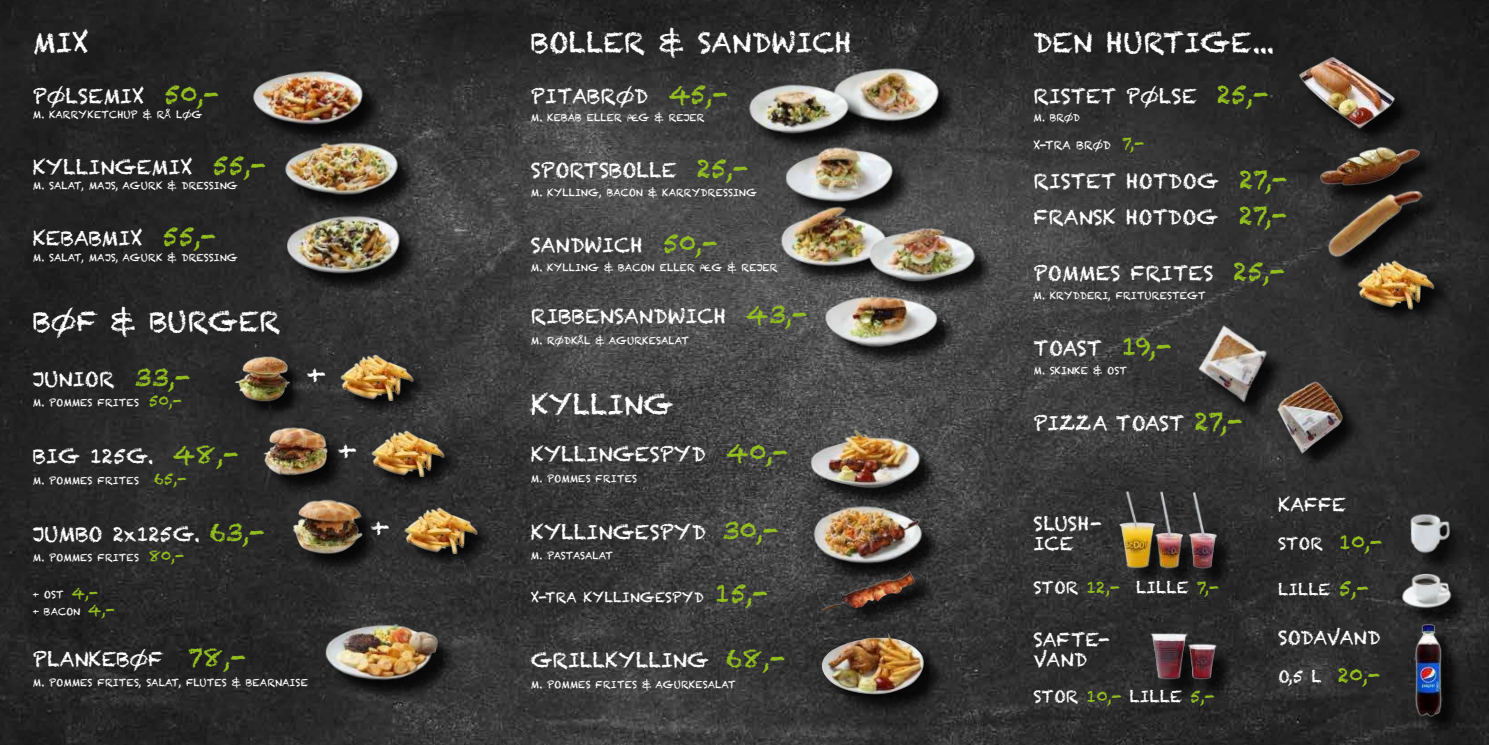
<style>
.page{position:relative;width:1489px;height:745px;background:#fff}
.page>*{position:absolute;margin:0;border:0;box-sizing:border-box;transform-origin:0 0}
.t1{font:30px "Chalkduster";color:#fff}
.t2{font:27.5px "Chalkduster";color:#fff}
.t3{font:25px "Chalkduster";color:#95c11f}
.t4{font:20px/36.4px "Chalkduster";color:#fff}
.t5{font:18.75px/20px "Chalkduster";color:#fff}
.t6{font:16.25px "Chalkduster";color:#fff}
.t7{font:13.75px "Chalkduster";color:#fff}
.t8{font:11.25px "Chalkduster";color:#fff}
.t9{font:10px/16.8px "Chalkduster";color:#fff}
.t10{font:10px "Chalkduster";letter-spacing:-.02em;color:#fff}
.s1{font-size:25px;color:#95c11f}
.s2{font-size:15px;color:#95c11f}
.s3{font-size:16.25px;color:#95c11f}
.s4{color:#95c11f}
.s5{font-size:20px;color:#95c11f}
</style>
<div class="page">
<img style="left:0;top:0;width:1488px;height:744px">
<div style="left:1360px;top:264px;width:91px;height:62px;background:#000;opacity:.75"></div>
<div style="left:1354px;top:257px;width:96px;height:52px;background:#000;opacity:.35"></div>
<img style="left:1354px;top:277px;width:83px;height:32px">
<div style="left:1303px;top:60px;width:110px;height:87px;background:#000;opacity:.75"></div>
<div style="left:1296px;top:53px;width:103px;height:79px;background:#000;opacity:.35"></div>
<img style="left:1294px;top:54px;width:105px;height:77px">
<div style="left:1324px;top:150px;width:115px;height:54px;background:#222"></div>
<img style="left:1315px;top:145px;width:109px;height:41px">
<div style="left:1331px;top:194px;width:110px;height:83px;background:#000;opacity:.75"></div>
<svg style="left:1323px;top:273px;width:101px;height:2px"></svg>
<img style="left:1318px;top:171px;width:106px;height:102px">
<div style="left:1280px;top:385px;width:81px;height:87px;background:#000;opacity:.75"></div>
<div style="left:1274px;top:378px;width:71px;height:80px;background:#000;opacity:.35"></div>
<img style="left:1274px;top:378px;width:71px;height:78px">
<div style="left:1193px;top:323px;width:96px;height:101px;background:#000;opacity:.35"></div>
<img style="left:1180px;top:309px;width:105px;height:110px">
<img style="left:246px;top:64px;width:121px;height:66px">
<div style="left:288px;top:146px;width:130px;height:69px;background:#000;opacity:.75"></div>
<div style="left:290px;top:219px;width:130px;height:74px;background:#000;opacity:.75"></div>
<img style="left:249px;top:67px;width:156px;height:224px">
<img style="left:280px;top:209px;width:124px;height:70px">
<div style="left:344px;top:357px;width:86px;height:60px;background:#000;opacity:.75"></div>
<div style="left:337px;top:351px;width:92px;height:49px;background:#000;opacity:.35"></div>
<img style="left:337px;top:352px;width:79px;height:48px">
<div style="left:375px;top:433px;width:86px;height:60px;background:#000;opacity:.75"></div>
<div style="left:368px;top:427px;width:92px;height:49px;background:#000;opacity:.35"></div>
<img style="left:368px;top:428px;width:79px;height:48px">
<div style="left:407px;top:510px;width:86px;height:60px;background:#000;opacity:.75"></div>
<div style="left:400px;top:504px;width:93px;height:49px;background:#000;opacity:.35"></div>
<img style="left:401px;top:505px;width:79px;height:48px">
<div style="left:239px;top:359px;width:68px;height:59px;background:#000;opacity:.75"></div>
<div style="left:232px;top:351px;width:60px;height:58px;background:#000;opacity:.35"></div>
<img style="left:232px;top:354px;width:60px;height:48px">
<div style="left:297px;top:502px;width:85px;height:71px;background:#000;opacity:.75"></div>
<div style="left:290px;top:495px;width:76px;height:71px;background:#000;opacity:.35"></div>
<img style="left:290px;top:497px;width:76px;height:58px">
<div style="left:267px;top:430px;width:80px;height:64px;background:#000;opacity:.75"></div>
<div style="left:260px;top:423px;width:68px;height:71px;background:#000;opacity:.35"></div>
<img style="left:260px;top:425px;width:68px;height:51px">
<div style="left:1122px;top:495px;width:113px;height:93px;background:#000;opacity:.75"></div>
<img style="left:1113px;top:487px;width:107px;height:84px">
<div style="left:1405px;top:576px;width:65px;height:51px;background:#000;opacity:.75"></div>
<img style="left:1397px;top:564px;width:57px;height:46px">
<div style="left:1413px;top:517px;width:56px;height:55px;background:#000;opacity:.75"></div>
<img style="left:1407px;top:510px;width:48px;height:47px">
<div style="left:1154px;top:636px;width:81px;height:62px;background:#000;opacity:.75"></div>
<img style="left:1147px;top:631px;width:72px;height:49px">
<div style="left:872px;top:231px;width:123px;height:70px;background:#000;opacity:.75"></div>
<img style="left:825px;top:57px;width:122px;height:7px">
<img style="left:745px;top:64px;width:237px;height:307px">
<img style="left:744px;top:76px;width:112px;height:64px">
<div style="left:329px;top:627px;width:129px;height:72px;background:#000;opacity:.75"></div>
<svg style="left:321px;top:619px;width:125px;height:80px;background:#292929"></svg>
<img style="left:318px;top:615px;width:127px;height:71px">
<div style="left:814px;top:433px;width:125px;height:74px;background:#000;opacity:.75"></div>
<div style="left:817px;top:509px;width:125px;height:73px;background:#000;opacity:.75"></div>
<div style="left:824px;top:573px;width:111px;height:57px;background:#000;opacity:.75"></div>
<img style="left:806px;top:426px;width:128px;height:191px">
<img style="left:820px;top:571px;width:88px;height:39px">
<div style="left:824px;top:636px;width:120px;height:78px;background:#000;opacity:.75"></div>
<svg style="left:816px;top:629px;width:116px;height:71px"></svg>
<img style="left:817px;top:631px;width:108px;height:64px">
<div style="left:1418px;top:626px;width:42px;height:109px;background:#000;opacity:.75"></div>
<img style="left:1414px;top:623px;width:28px;height:93px">
<h2 class="t2" style="left:33px;top:26px;width:58px">MIX</h2>
<h2 class="t2" style="left:531px;top:26px;width:322px">BOLLER &amp; SANDWICH</h2>
<h2 class="t2" style="left:1033px;top:26px;width:243px">DEN HURTIGE...</h2>
<h3 class="t4" style="left:33px;top:78px;width:188px">PØLSEMIX <span class="s1">50,-</span></h3>
<p class="t9" style="left:33px;top:106px;width:171px">M. KARRYKETCHUP &amp; RÅ LØG</p>
<h3 class="t4" style="left:33px;top:149px;width:235px">KYLLINGEMIX <span class="s1">55,-</span></h3>
<p class="t9" style="left:33px;top:177px;width:207px">M. SALAT, MAJS, AGURK &amp; DRESSING</p>
<h3 class="t4" style="left:33px;top:220px;width:185px">KEBABMIX <span class="s1">55,-</span></h3>
<p class="t9" style="left:33px;top:249px;width:207px">M. SALAT, MAJS, AGURK &amp; DRESSING</p>
<h2 class="t2" style="left:33px;top:305px;width:249px">BØF &amp; BURGER</h2>
<h1 class="t1" style="left:307px;top:356px;width:20px">+</h1>
<h3 class="t4" style="left:33px;top:360px;width:159px">JUNIOR <span class="s1">33,-</span></h3>
<p class="t9" style="left:33px;top:394px;width:150px">M. POMMES FRITES <span class="s2">50,-</span></p>
<h3 class="t4" style="left:33px;top:438px;width:207px">BIG 125G. <span class="s1">48,-</span></h3>
<p class="t9" style="left:33px;top:471px;width:155px">M. POMMES FRITES <span class="s2">65,-</span></p>
<h3 class="t4" style="left:33px;top:515px;width:233px">JUMBO 2x125G. <span class="s1">63,-</span></h3>
<p class="t9" style="left:33px;top:549px;width:153px">M. POMMES FRITES <span class="s2">80,-</span></p>
<p class="t9" style="left:33px;top:586px;width:83px">+ OST <span class="s2">4,-<br></span>+ BACON <span class="s2">4,-</span></p>
<h3 class="t4" style="left:33px;top:640px;width:214px">PLANKEBØF <span class="s1">78,-</span></h3>
<p class="t9" style="left:33px;top:674px;width:277px">M. POMMES FRITES, SALAT, FLUTES &amp; BEARNAISE</p>
<h1 class="t1" style="left:338px;top:432px;width:20px">+</h1>
<h1 class="t1" style="left:370px;top:509px;width:20px">+</h1>
<h3 class="t4" style="left:531px;top:78px;width:198px">PITABRØD <span class="s1">45,-</span></h3>
<p class="t9" style="left:531px;top:109px;width:175px">M. KEBAB ELLER ÆG &amp; REJER</p>
<h3 class="t4" style="left:531px;top:152px;width:219px">SPORTSBOLLE <span class="s1">25,-</span></h3>
<p class="t9" style="left:531px;top:184px;width:228px">M. KYLLING, BACON &amp; KARRYDRESSING</p>
<h3 class="t4" style="left:531px;top:227px;width:188px">SANDWICH <span class="s1">50,-</span></h3>
<p class="t9" style="left:531px;top:259px;width:248px">M. KYLLING &amp; BACON ELLER ÆG &amp; REJER</p>
<h3 class="t4" style="left:531px;top:298px;width:278px">RIBBENSANDWICH <span class="s1">43,-</span></h3>
<p class="t9" style="left:531px;top:331px;width:160px">M. RØDKÅL &amp; AGURKESALAT</p>
<h2 class="t2" style="left:531px;top:387px;width:145px">KYLLING</h2>
<h3 class="t4" style="left:531px;top:436px;width:258px">KYLLINGESPYD <span class="s1">40,-</span></h3>
<p class="t9" style="left:531px;top:470px;width:108px">M. POMMES FRITES</p>
<h3 class="t4" style="left:531px;top:513px;width:249px">KYLLINGESPYD <span class="s1">30,-</span></h3>
<p class="t10" style="left:531px;top:549px;width:84px">M. PASTASALAT</p>
<h3 class="t7" style="left:531px;top:589px;width:175px">X-TRA KYLLINGESPYD</h3>
<h3 class="t3" style="left:715px;top:578px;width:54px">15,-</h3>
<h3 class="t4" style="left:531px;top:641px;width:256px">GRILLKYLLING <span class="s1">68,-</span></h3>
<p class="t9" style="left:531px;top:675px;width:206px">M. POMMES FRITES &amp; AGURKESALAT</p>
<h3 class="t4" style="left:1033px;top:78px;width:236px">RISTET PØLSE <span class="s1">25,-</span></h3>
<p class="t9" style="left:1033px;top:109px;width:48px">M. BRØD</p>
<p class="t8" style="left:1033px;top:138px;width:112px">X-TRA BRØD <span class="s3">7,-</span></p>
<h3 class="t4" style="left:1033px;top:163px;width:255px">RISTET HOTDOG <span class="s1">27,-<br></span>FRANSK HOTDOG <span class="s1">27,-</span></h3>
<h3 class="t4" style="left:1033px;top:255px;width:253px">POMMES FRITES <span class="s1">25,-</span></h3>
<p class="t9" style="left:1033px;top:287px;width:174px">M. KRYDDERI, FRITURESTEGT</p>
<h3 class="t4" style="left:1033px;top:330px;width:139px">TOAST <span class="s1">19,-</span></h3>
<p class="t9" style="left:1033px;top:362px;width:95px">M. SKINKE &amp; OST</p>
<h3 class="t4" style="left:1033px;top:405px;width:211px">PIZZA TOAST <span class="s1">27,-</span></h3>
<h3 class="t5" style="left:1033px;top:513px;width:70px">SLUSH-<br>ICE</h3>
<h3 class="t6" style="left:1033px;top:577px;width:187px">STOR <span class="s4">12,-</span> LILLE <span class="s4">7,-</span></h3>
<h3 class="t5" style="left:1277px;top:494px;width:69px">KAFFE</h3>
<h3 class="t6" style="left:1277px;top:534px;width:106px">STOR <span class="s5">10,-</span></h3>
<h3 class="t6" style="left:1277px;top:579px;width:92px">LILLE <span class="s5">5,-</span></h3>
<h3 class="t5" style="left:1033px;top:629px;width:78px">SAFTE-</h3>
<h3 class="t5" style="left:1277px;top:627px;width:104px">SODAVAND</h3>
<h3 class="t5" style="left:1033px;top:649px;width:56px">VAND</h3>
<h3 class="t6" style="left:1277px;top:666px;width:103px">O,5 L <span class="s5">20,-</span></h3>
<h3 class="t6" style="left:1033px;top:686px;width:183px">STOR <span class="s4">10,-</span> LILLE <span class="s4">5,-</span></h3>
</div>
